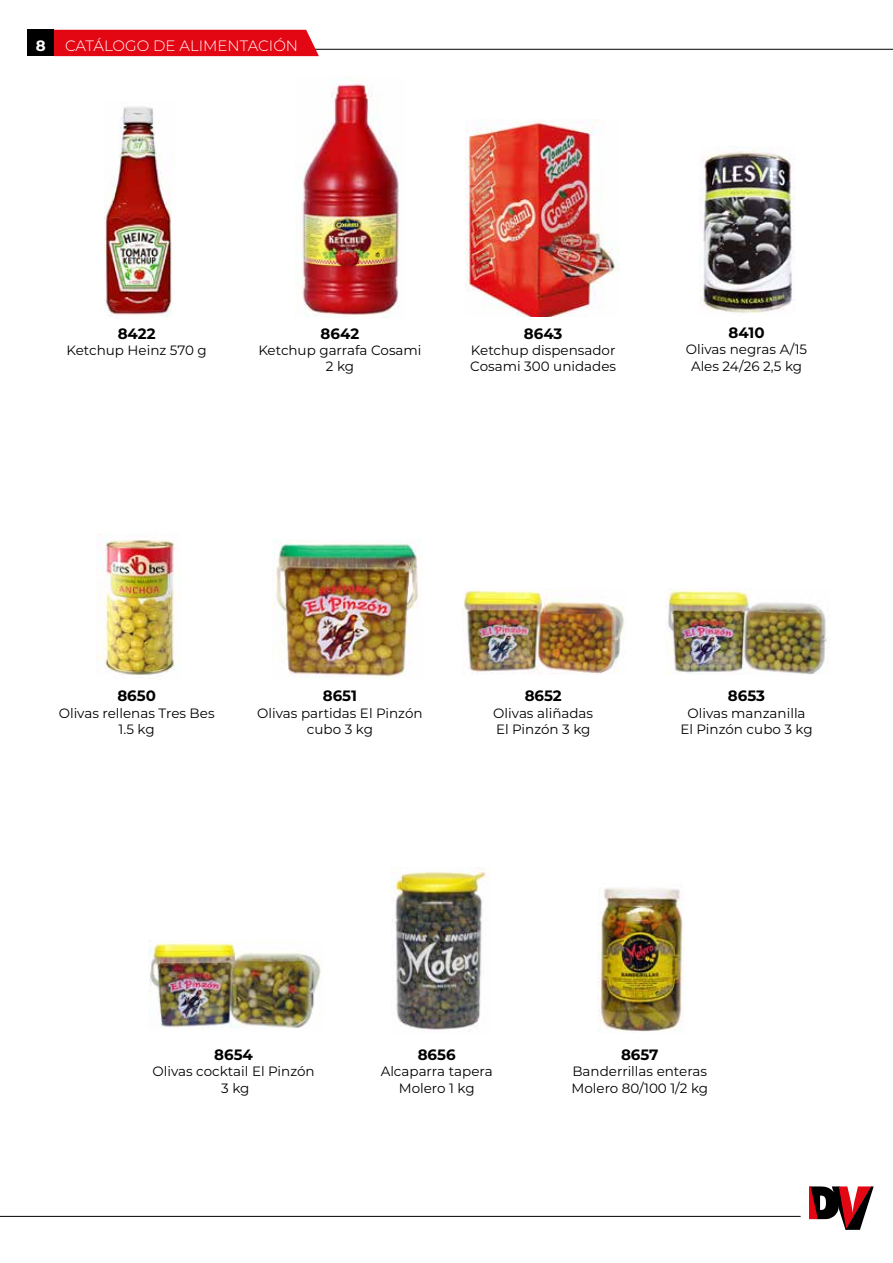
<style>
.page{position:relative;width:893px;height:1263px;background:#fff}
.page>*{position:absolute;margin:0;border:0;box-sizing:border-box;transform-origin:0 0}
.t1{font:700 15px "Montserrat";color:#000}
.t2{font:300 15px "Montserrat";color:#fff}
.t3{font:700 15px "Montserrat";color:#fff}
.t4{font:13.5px/16.2px "Montserrat";color:#000;text-align:center}
</style>
<div class="page">
<hr style="left:299px;top:49px;width:594px;height:1px;background:#000">
<hr style="left:0;top:1216px;width:801px;height:1px;background:#000">
<div style="left:54px;top:30px;width:265px;height:26px;background:#e30613"></div>
<div style="left:28px;top:30px;width:26px;height:26px;background:#000"></div>
<svg style="left:809px;top:1186px;width:65px;height:44px"></svg>
<img style="left:466px;top:119px;width:154px;height:198px">
<img style="left:296px;top:78px;width:103px;height:240px">
<img style="left:99px;top:539px;width:82px;height:137px">
<img style="left:275px;top:540px;width:148px;height:138px">
<img style="left:462px;top:590px;width:164px;height:84px">
<img style="left:666px;top:589px;width:163px;height:85px">
<img style="left:700px;top:148px;width:95px;height:165px">
<img style="left:104px;top:106px;width:68px;height:211px">
<img style="left:149px;top:941px;width:173px;height:87px">
<img style="left:391px;top:868px;width:96px;height:164px">
<img style="left:597px;top:888px;width:87px;height:144px">
<p class="t3" style="left:36px;top:35px;width:11px">8</p>
<p class="t2" style="left:65px;top:35px;width:235px">CATÁLOGO DE ALIMENTACIÓN</p>
<p class="t1" style="left:118px;top:323px;width:39px">8422</p>
<p class="t4" style="left:67px;top:342px;width:142px">Ketchup Heinz 570 g</p>
<p class="t1" style="left:321px;top:323px;width:40px">8642</p>
<p class="t4" style="left:258px;top:342px;width:165px">Ketchup garrafa Cosami<br>2 kg</p>
<p class="t1" style="left:524px;top:323px;width:40px">8643</p>
<p class="t4" style="left:470px;top:342px;width:147px;text-align:left">Ketchup dispensador<br>Cosami 300 unidades</p>
<p class="t1" style="left:729px;top:322px;width:37px">8410</p>
<p class="t4" style="left:686px;top:341px;width:123px">Olivas negras A/15<br>Ales 24/26 2,5 kg</p>
<p class="t1" style="left:117px;top:685px;width:40px">8650</p>
<p class="t4" style="left:59px;top:704px;width:157px">Olivas rellenas Tres Bes<br>1.5 kg</p>
<p class="t1" style="left:323px;top:685px;width:36px">8651</p>
<p class="t4" style="left:257px;top:704px;width:167px">Olivas partidas El Pinzón cubo 3 kg</p>
<p class="t1" style="left:525px;top:685px;width:39px">8652</p>
<p class="t4" style="left:493px;top:704px;width:101px;text-align:left">Olivas aliñadas<br>El Pinzón 3 kg</p>
<p class="t1" style="left:728px;top:685px;width:39px">8653</p>
<p class="t4" style="left:680px;top:704px;width:134px">Olivas manzanilla<br>El Pinzón cubo 3 kg</p>
<p class="t1" style="left:214px;top:1044px;width:40px">8654</p>
<p class="t4" style="left:152px;top:1063px;width:164px">Olivas cocktail El Pinzón<br>3 kg</p>
<p class="t1" style="left:418px;top:1044px;width:39px">8656</p>
<p class="t4" style="left:381px;top:1063px;width:114px">Alcaparra tapera<br>Molero 1 kg</p>
<p class="t1" style="left:621px;top:1044px;width:39px">8657</p>
<p class="t4" style="left:571px;top:1063px;width:138px;text-align:left">Banderrillas enteras<br>Molero 80/100 1/2 kg</p>
</div>
